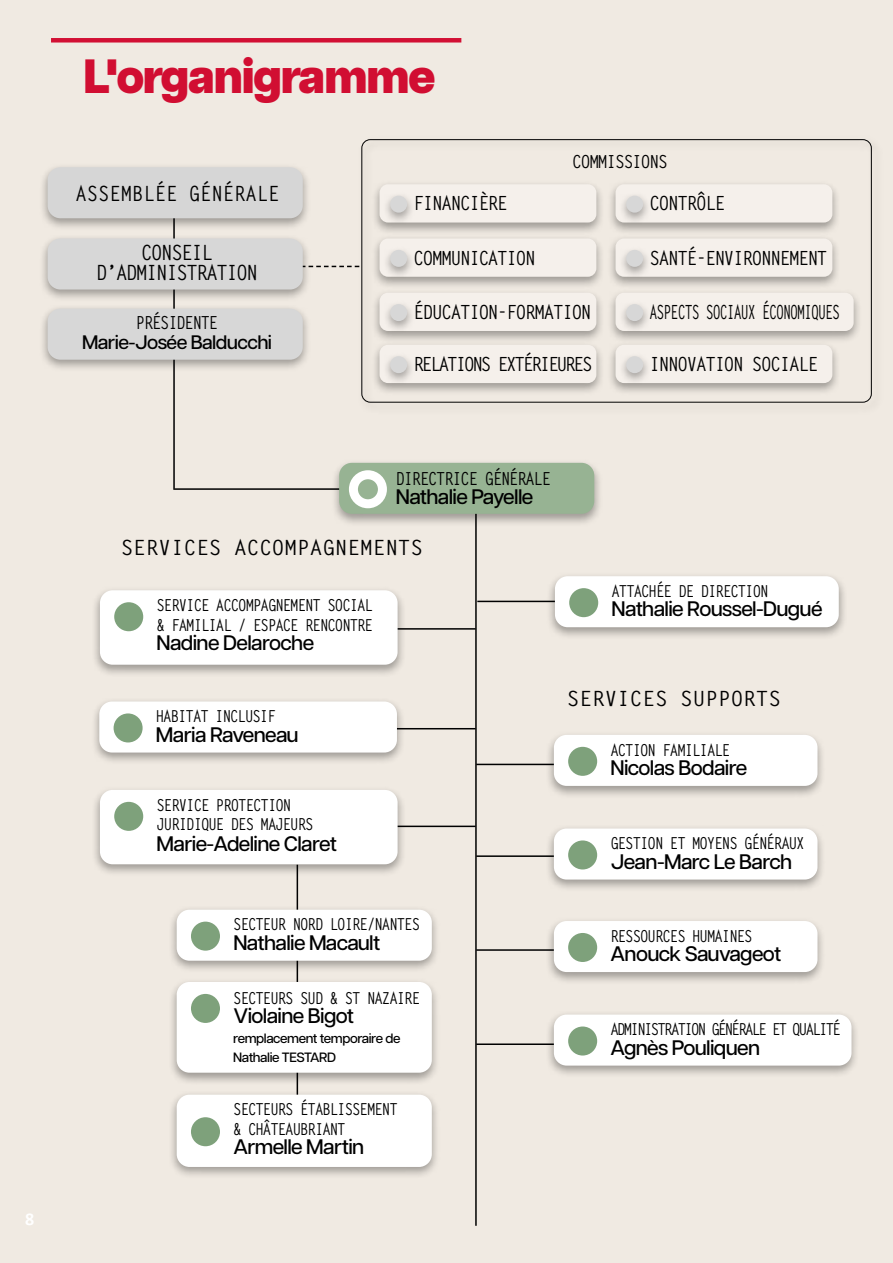
<style>
.page{position:relative;width:893px;height:1263px;background:#f0eae2}
.page>*{position:absolute;margin:0;border:0;box-sizing:border-box;transform-origin:0 0}
.t1{font:800 48px "Articulat CF";letter-spacing:-.04em;color:#d10e32}
.t2{font:500 21px "Articulat CF";letter-spacing:-.03em;color:#000}
.t3{font:700 21px "Letter Gothic Std";color:#000}
.t4{font:700 21px/19.5px "Letter Gothic Std";letter-spacing:-.07em;color:#000;text-align:center;scale:.9 1}
.t5{font:700 21px "Letter Gothic Std";color:#000;scale:.9 1}
.t6{font:700 19.5px "Letter Gothic Std";letter-spacing:-.07em;color:#000;scale:.9 1}
.t7{font:700 19.5px "Letter Gothic Std";letter-spacing:-.07em;color:#000;scale:.68 1}
.t8{font:500 19.5px "Articulat CF";letter-spacing:-.03em;color:#000}
.t9{font:700 19.5px "Letter Gothic Std";letter-spacing:-.12em;color:#000;scale:.9 1}
.t10{font:700 18px "Letter Gothic Std";letter-spacing:-.07em;color:#000;scale:.85 1}
.t11{font:700 18px "Letter Gothic Std";letter-spacing:-.07em;color:#000;scale:.9 1}
.t12{font:700 18px "Calibri";color:#fff}
.t13{font:700 16.5px/19.5px "Letter Gothic Std";letter-spacing:-.07em;color:#000;scale:.85 1}
.t14{font:700 16.5px "Letter Gothic Std";letter-spacing:-.12em;color:#000;scale:.85 1}
.t15{font:500 13.5px/19.5px "Articulat CF";letter-spacing:-.03em;color:#000}
</style>
<div class="page">
<hr style="left:476px;top:764px;width:78px;height:1px;background:#000">
<hr style="left:477px;top:601px;width:79px;height:1px;background:#000">
<hr style="left:476px;top:855px;width:78px;height:2px;background:#000">
<hr style="left:476px;top:949px;width:78px;height:2px;background:#000">
<hr style="left:476px;top:1043px;width:78px;height:2px;background:#000">
<svg style="left:311px;top:266px;width:47px;height:1px"></svg>
<hr style="left:357px;top:628px;width:119px;height:2px;background:#000">
<hr style="left:357px;top:728px;width:119px;height:1px;background:#000">
<hr style="left:357px;top:826px;width:119px;height:1px;background:#000">
<hr style="left:475px;top:488px;width:2px;height:738px;background:#000">
<hr style="left:174px;top:488px;width:401px;height:2px;background:#000">
<hr style="left:173px;top:212px;width:2px;height:278px;background:#000">
<hr style="left:297px;top:864px;width:1px;height:271px;background:#000">
<div style="left:40px;top:164px;width:271px;height:67px;background:#000;opacity:.35"></div>
<div style="left:48px;top:167px;width:255px;height:51px;background:#d6d6d6;border-radius:13px"></div>
<div style="left:40px;top:235px;width:271px;height:67px;background:#000;opacity:.35"></div>
<div style="left:48px;top:238px;width:255px;height:51px;background:#d7d7d7;border-radius:13px"></div>
<div style="left:40px;top:305px;width:271px;height:67px;background:#000;opacity:.35"></div>
<div style="left:48px;top:309px;width:255px;height:51px;background:#d7d7d7;border-radius:13px"></div>
<div style="left:331px;top:459px;width:272px;height:68px;background:#000;opacity:.35"></div>
<div style="left:339px;top:463px;width:255px;height:51px;background:#97b393;border-radius:13px"></div>
<div style="left:546px;top:825px;width:280px;height:67px;background:#000;opacity:.35"></div>
<div style="left:554px;top:828px;width:263px;height:51px;background:#fff;border-radius:13px"></div>
<div style="left:546px;top:917px;width:280px;height:68px;background:#000;opacity:.35"></div>
<div style="left:554px;top:921px;width:263px;height:51px;background:#fff;border-radius:13px"></div>
<div style="left:546px;top:1011px;width:313px;height:67px;background:#000;opacity:.35"></div>
<div style="left:554px;top:1014px;width:297px;height:51px;background:#fff;border-radius:13px"></div>
<div style="left:169px;top:906px;width:271px;height:67px;background:#000;opacity:.35"></div>
<div style="left:177px;top:910px;width:255px;height:51px;background:#fff;border-radius:13px"></div>
<div style="left:169px;top:978px;width:271px;height:107px;background:#000;opacity:.35"></div>
<div style="left:177px;top:982px;width:255px;height:91px;background:#fff;border-radius:13px"></div>
<div style="left:169px;top:1091px;width:271px;height:88px;background:#000;opacity:.35"></div>
<div style="left:177px;top:1095px;width:255px;height:72px;background:#fff;border-radius:13px"></div>
<div style="left:546px;top:731px;width:280px;height:68px;background:#000;opacity:.35"></div>
<div style="left:554px;top:735px;width:263px;height:51px;background:#fff;border-radius:13px"></div>
<div style="left:547px;top:572px;width:300px;height:68px;background:#000;opacity:.35"></div>
<div style="left:555px;top:576px;width:284px;height:51px;background:#fff;border-radius:13px"></div>
<div style="left:91px;top:698px;width:314px;height:67px;background:#000;opacity:.35"></div>
<div style="left:99px;top:701px;width:298px;height:51px;background:#fff;border-radius:13px"></div>
<div style="left:349px;top:470px;width:38px;height:38px;border:9px solid #fff;border-radius:50%"></div>
<div style="left:568px;top:840px;width:29px;height:29px;background:#7ea17b;border-radius:50%"></div>
<div style="left:568px;top:933px;width:29px;height:29px;background:#7ea17b;border-radius:50%"></div>
<div style="left:568px;top:1026px;width:29px;height:29px;background:#7ea17b;border-radius:50%"></div>
<div style="left:191px;top:922px;width:29px;height:29px;background:#7ea17b;border-radius:50%"></div>
<div style="left:191px;top:994px;width:29px;height:29px;background:#7ea17b;border-radius:50%"></div>
<div style="left:191px;top:1117px;width:29px;height:29px;background:#7ea17b;border-radius:50%"></div>
<div style="left:568px;top:747px;width:29px;height:29px;background:#7ea17b;border-radius:50%"></div>
<div style="left:569px;top:588px;width:29px;height:29px;background:#7ea17b;border-radius:50%"></div>
<div style="left:114px;top:713px;width:29px;height:29px;background:#7ea17b;border-radius:50%"></div>
<div style="left:92px;top:587px;width:313px;height:90px;background:#000;opacity:.35"></div>
<div style="left:100px;top:590px;width:298px;height:75px;background:#fff;border-radius:13px"></div>
<div style="left:92px;top:786px;width:313px;height:90px;background:#000;opacity:.35"></div>
<div style="left:100px;top:790px;width:298px;height:74px;background:#fff;border-radius:13px"></div>
<div style="left:114px;top:602px;width:29px;height:29px;background:#7ea17b;border-radius:50%"></div>
<div style="left:114px;top:802px;width:29px;height:29px;background:#7ea17b;border-radius:50%"></div>
<div style="left:51px;top:38px;width:410px;height:5px;background:#d21034"></div>
<div style="left:358px;top:136px;width:526px;height:279px;background:#000;opacity:.35"></div>
<div style="left:361px;top:139px;width:511px;height:264px;border:1px solid #000;border-radius:9px"></div>
<p class="t12" style="left:25px;top:1207px;width:11px">8</p>
<p class="t12" style="left:26px;top:1210px;width:11px">8</p>
<h1 class="t1" style="left:83px;top:40px;width:354px">L'organigramme</h1>
<p class="t11" style="left:572px;top:150px;width:108px">COMMISSIONS</p>
<p class="t5" style="left:75px;top:180px;width:228px">ASSEMBLÉE GÉNÉRALE</p>
<p class="t4" style="left:96px;top:243px;width:181px">CONSEIL<br>D’ADMINISTRATION</p>
<p class="t10" style="left:136px;top:311px;width:98px">PRÉSIDENTE</p>
<p class="t8" style="left:82px;top:328px;width:192px">Marie-Josée Balducchi</p>
<p class="t6" style="left:414px;top:191px;width:106px">FINANCIÈRE</p>
<p class="t6" style="left:414px;top:246px;width:137px">COMMUNICATION</p>
<p class="t6" style="left:414px;top:300px;width:199px">ÉDUCATION-FORMATION</p>
<p class="t9" style="left:414px;top:352px;width:200px">RELATIONS EXTÉRIEURES</p>
<p class="t6" style="left:649px;top:191px;width:86px">CONTRÔLE</p>
<p class="t6" style="left:649px;top:246px;width:199px">SANTÉ-ENVIRONNEMENT</p>
<p class="t7" style="left:649px;top:300px;width:282px">ASPECTS SOCIAUX ÉCONOMIQUES</p>
<p class="t6" style="left:649px;top:352px;width:189px">INNOVATION SOCIALE</p>
<p class="t10" style="left:396px;top:467px;width:184px">DIRECTRICE GÉNÉRALE</p>
<p class="t2" style="left:396px;top:482px;width:139px">Nathalie Payelle</p>
<p class="t3" style="left:121px;top:534px;width:304px">SERVICES ACCOMPAGNEMENTS</p>
<p class="t13" style="left:156px;top:596px;width:256px">SERVICE ACCOMPAGNEMENT SOCIAL &amp; FAMILIAL / ESPACE RENCONTRE</p>
<p class="t2" style="left:157px;top:627px;width:159px">Nadine Delaroche</p>
<p class="t13" style="left:611px;top:581px;width:186px">ATTACHÉE DE DIRECTION</p>
<p class="t2" style="left:612px;top:594px;width:212px">Nathalie Roussel-Dugué</p>
<p class="t13" style="left:156px;top:707px;width:143px">HABITAT INCLUSIF</p>
<p class="t2" style="left:156px;top:719px;width:144px">Maria Raveneau</p>
<p class="t13" style="left:156px;top:795px;width:186px">SERVICE PROTECTION<br>JURIDIQUE DES MAJEURS</p>
<p class="t2" style="left:157px;top:828px;width:182px">Marie-Adeline Claret</p>
<p class="t13" style="left:233px;top:915px;width:221px">SECTEUR NORD LOIRE/NANTES</p>
<p class="t2" style="left:233px;top:927px;width:148px">Nathalie Macault</p>
<p class="t13" style="left:233px;top:988px;width:221px">SECTEURS SUD &amp; ST NAZAIRE</p>
<p class="t2" style="left:233px;top:1001px;width:122px">Violaine Bigot</p>
<p class="t15" style="left:233px;top:1027px;width:169px">remplacement temporaire de<br>Nathalie TESTARD</p>
<p class="t13" style="left:233px;top:1100px;width:195px">SECTEURS ÉTABLISSEMENT &amp; CHÂTEAUBRIANT</p>
<p class="t2" style="left:233px;top:1132px;width:132px">Armelle Martin</p>
<p class="t3" style="left:567px;top:685px;width:216px">SERVICES SUPPORTS</p>
<p class="t13" style="left:610px;top:740px;width:143px">ACTION FAMILIALE</p>
<p class="t2" style="left:610px;top:752px;width:138px">Nicolas Bodaire</p>
<p class="t13" style="left:610px;top:834px;width:230px">GESTION ET MOYENS GÉNÉRAUX</p>
<p class="t2" style="left:610px;top:846px;width:183px">Jean-Marc Le Barch</p>
<p class="t13" style="left:610px;top:926px;width:169px">RESSOURCES HUMAINES</p>
<p class="t2" style="left:610px;top:939px;width:172px">Anouck Sauvageot</p>
<p class="t14" style="left:610px;top:1019px;width:273px">ADMINISTRATION GÉNÉRALE ET QUALITÉ</p>
<p class="t2" style="left:610px;top:1032px;width:151px">Agnès Pouliquen</p>
</div>
